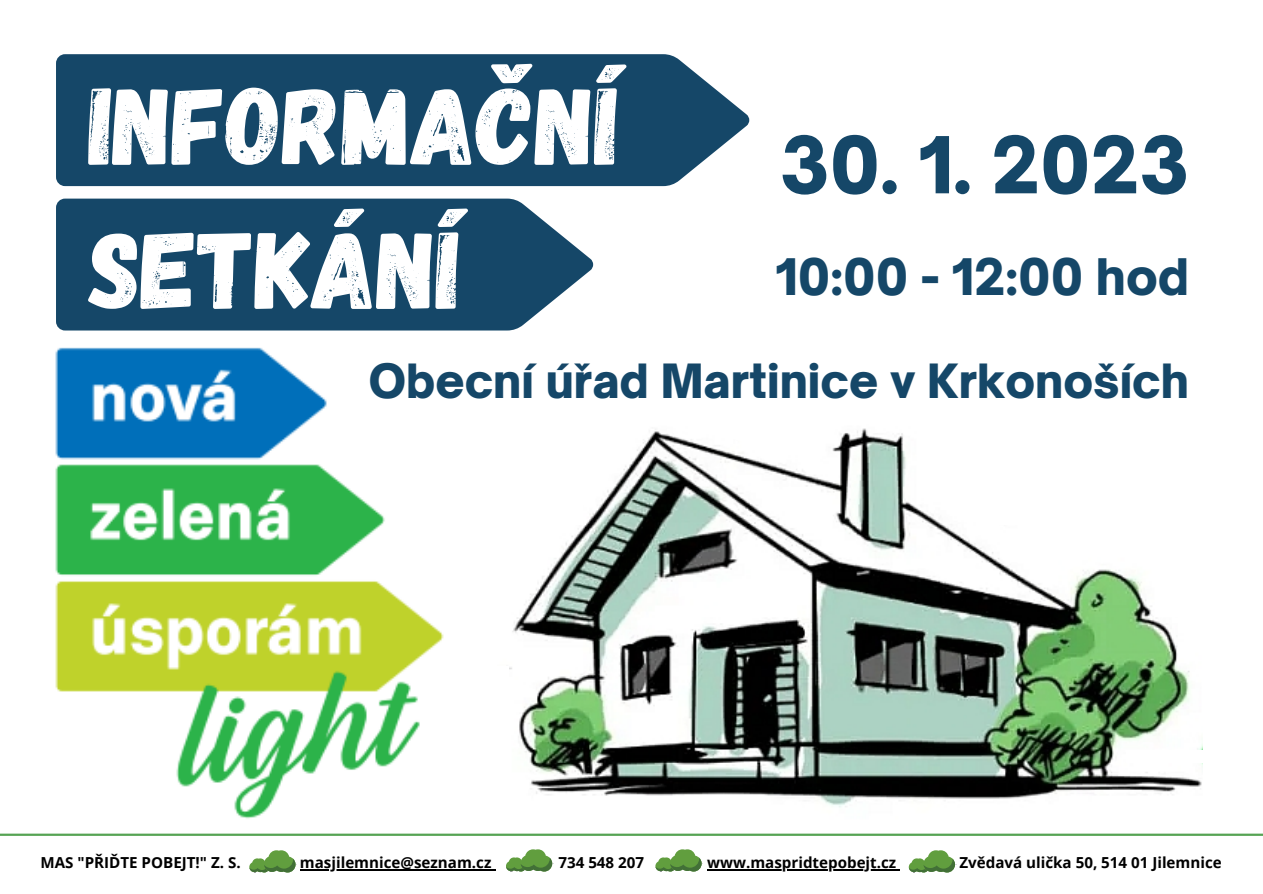
<style>
.page{position:relative;width:1263px;height:894px;background:#fff}
.page>*{position:absolute;margin:0;border:0;box-sizing:border-box;transform-origin:0 0}
.t1{font:109.2px/144px "Gagalin";color:#fff}
.t2{font:900 75px "Open Sauce One";color:#154768}
.t3{font:900 48.15px "Open Sauce One";color:#154768}
.t4{font:900 45.15px "Open Sauce One";color:#154768}
.t5{font:700 15.15px "Open Sans";color:#000}
</style>
<div class="page">
<img style="left:586px;top:428px;width:357px;height:97px">
<img style="left:525px;top:749px;width:589px;height:14px">
<img style="left:509px;top:620px;width:694px;height:129px">
<img style="left:498px;top:763px;width:705px;height:110px">
<img style="left:509px;top:525px;width:645px;height:140px">
<svg style="left:708px;top:428px;width:69px;height:20px"></svg>
<svg style="left:249px;top:850px;width:47px;height:22px"></svg>
<hr style="left:300px;top:869px;width:192px;height:1px;background:#000">
<hr style="left:707px;top:869px;width:189px;height:1px;background:#000">
<svg style="left:506px;top:849px;width:46px;height:22px"></svg>
<svg style="left:655px;top:849px;width:47px;height:22px"></svg>
<svg style="left:909px;top:850px;width:46px;height:22px"></svg>
<hr style="left:0;top:833px;width:1263px;height:2px;background:#56a354">
<img style="left:176px;top:707px;width:244px;height:112px">
<img style="left:55px;top:330px;width:400px;height:377px">
<div style="left:56px;top:54px;width:693px;height:132px;background:#154768"></div>
<svg style="left:56px;top:198px;width:537px;height:132px;background:#255472"></svg>
<h1 class="t1" style="left:89px;top:48px;width:531px">INFORMAČNÍ<br>SETKÁNÍ</h1>
<h2 class="t2" style="left:780px;top:118px;width:411px">30. 1. 2023</h2>
<h3 class="t3" style="left:776px;top:247px;width:415px">10:00 - 12:00 hod</h3>
<h3 class="t4" style="left:369px;top:353px;width:822px">Obecní úřad Martinice v Krkonoších</h3>
<p class="t5" style="left:41px;top:851px;width:202px">MAS "PŘIĎTE POBEJT!" Z. S.</p>
<p class="t5" style="left:300px;top:851px;width:193px">masjilemnice@seznam.cz</p>
<p class="t5" style="left:558px;top:851px;width:87px">734 548 207</p>
<p class="t5" style="left:707px;top:851px;width:191px">www.maspridtepobejt.cz</p>
<p class="t5" style="left:959px;top:851px;width:264px">Zvědavá ulička 50, 514 01 Jilemnice</p>
</div>
